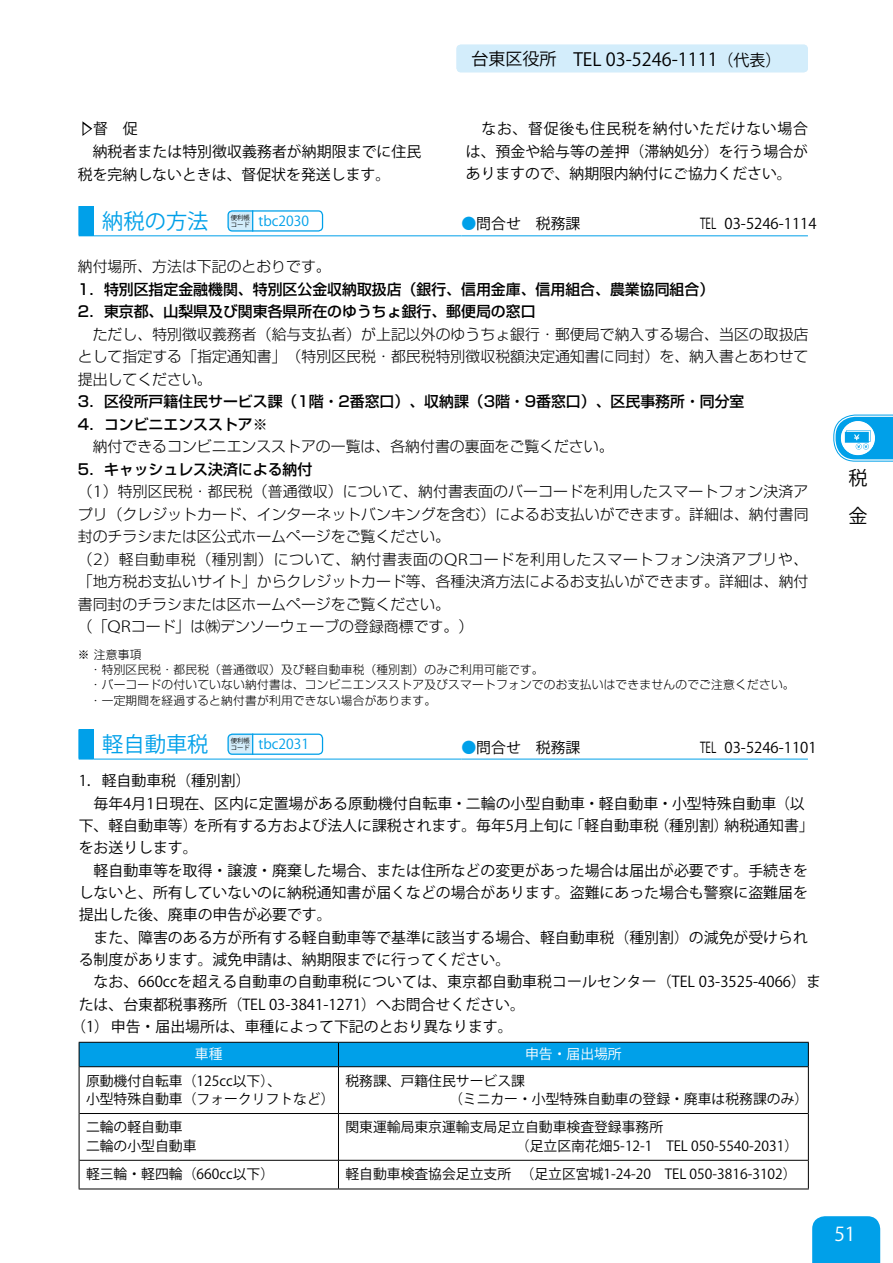
<style>
.page{position:relative;width:893px;height:1263px;background:#fff}
.page>*{position:absolute;margin:0;border:0;box-sizing:border-box;transform-origin:0 0}
.t1{font:21.3px "UD Shin Go Pr 6 N Medium 83 pv RKSJ H";color:#00a0e9}
.t2{font:19.2px "Futura Std Book 83 pv RKSJ H";color:#fff}
.t3{font:19.2px/38.2px "UD Shin Go Pr 6 N Regular 83 pv RKSJ H";color:#000}
.t4{font:500 18.9px "Koz Go Pro";color:#000;scale:1.1 1}
.t5{font:18px "UD Shin Go Pr 6 N Medium 83 pv RKSJ H";color:#000}
.t6{font:15.9px "UD Shin Go Pr 6 N Medium 83 pv RKSJ H";color:#000}
.t7{font:14.85px/22.4px "UD Shin Go Pr 6 N Light 83 pv RKSJ H";color:#000}
.t8{font:300 14.85px/22.5px "Shin Go Pro";color:#000;text-align:justify}
.t9{font:500 14.85px/22.5px "Shin Go Pro";color:#000}
.t10{font:14.85px "UD Shin Go Pr 6 N Medium 83 pv RKSJ H";color:#000}
.t11{font:14.85px "UD Shin Go Pr 6 N Medium 83 pv RKSJ H";color:#000;scale:.7 1}
.t12{font:13.8px/18.1px "UD Shin Go Pr 6 N Light 83 pv RKSJ H";color:#000}
.t13{font:13.8px "UD Shin Go Pr 6 N De Bold 83 pv RKSJ H";color:#00a0e9}
.t14{font:13.8px "UD Shin Go Pr 6 N Regular 83 pv RKSJ H";color:#fff}
.t15{font:300 11.7px/15.3px "Shin Go Pro";letter-spacing:.02em;color:#000}
.t16{font:6.45px "UD Shin M Go Pr 6 N De Bold 83 pv RKSJ H";color:#000}
.s1{font-size:16.95px}
.s2{font-family:"UD Shin Go Pr 6 N Light 83 pv RKSJ H";font-size:10.5px;color:#fff}
.s3{font-family:"UD Shin M Go Pr 6 N De Bold 83 pv RKSJ H";font-size:6.45px;color:#000}
.s4{color:#00a0e9}
.s5{font-weight:500}
.s6{font-family:"Koz Go Pro";font-size:15.15px}
</style>
<div class="page">
<hr style="left:79px;top:1067px;width:1px;height:46px;background:#000">
<hr style="left:808px;top:1067px;width:1px;height:46px;background:#000">
<hr style="left:79px;top:1113px;width:1px;height:47px;background:#000">
<hr style="left:808px;top:1113px;width:1px;height:47px;background:#000">
<div style="left:79px;top:1042px;width:730px;height:25px;background:#00a0e9"></div>
<hr style="left:80px;top:1066px;width:258px;height:1px;background:#000">
<hr style="left:338px;top:1066px;width:470px;height:1px;background:#000">
<hr style="left:338px;top:1067px;width:1px;height:46px;background:#000">
<hr style="left:80px;top:1113px;width:258px;height:1px;background:#000">
<hr style="left:338px;top:1113px;width:470px;height:1px;background:#000">
<hr style="left:338px;top:1114px;width:1px;height:46px;background:#000">
<svg style="left:338px;top:1161px;width:1px;height:27px"></svg>
<svg style="left:79px;top:1160px;width:1px;height:28px"></svg>
<svg style="left:808px;top:1160px;width:1px;height:28px"></svg>
<hr style="left:79px;top:1188px;width:259px;height:1px;background:#000">
<hr style="left:338px;top:1188px;width:471px;height:1px;background:#000">
<hr style="left:80px;top:1160px;width:258px;height:1px;background:#000">
<hr style="left:338px;top:1160px;width:470px;height:1px;background:#000">
<svg style="left:79px;top:206px;width:15px;height:30px"></svg>
<hr style="left:94px;top:235px;width:367px;height:1px;background:#00a0e9">
<hr style="left:461px;top:235px;width:347px;height:1px;background:#00a0e9">
<div style="left:79px;top:729px;width:15px;height:30px;background:#00a0e9"></div>
<svg style="left:79px;top:759px;width:15px;height:1px"></svg>
<hr style="left:94px;top:759px;width:367px;height:1px;background:#00a0e9">
<hr style="left:461px;top:759px;width:347px;height:1px;background:#00a0e9">
<svg style="left:833px;top:414px;width:59px;height:48px"></svg>
<div style="left:812px;top:1216px;width:68px;height:47px;background:#00a0e9"></div>
<div style="left:457px;top:45px;width:351px;height:27px;background:#d3edfb;border-radius:4px"></div>
<svg style="left:82px;top:121px;width:11px;height:15px"></svg>
<div style="left:227px;top:733px;width:96px;height:22px;border:1px solid #00a0e9;border-radius:4px"></div>
<svg style="left:228px;top:733px;width:25px;height:22px"></svg>
<div style="left:227px;top:210px;width:96px;height:22px;border:1px solid #00a0e9;border-radius:4px"></div>
<svg style="left:228px;top:210px;width:25px;height:22px"></svg>
<p class="t5" style="left:471px;top:49px;width:248px"><span class="s1">台東区役所</span> TEL 03-5246-1111</p>
<p class="t4" style="left:606px;top:47px;width:23px">03</p>
<p class="t6" style="left:718px;top:51px;width:65px">（代表）</p>
<p class="t10" style="left:81px;top:120px;width:58px"><span class="s2">▶</span>督　促</p>
<p class="t7" style="left:78px;top:141px;width:345px">　納税者または特別徴収義務者が納期限までに住民税を完納しないときは、督促状を発送します。</p>
<p class="t7" style="left:466px;top:118px;width:344px;text-align:justify">　なお、督促後も住民税を納付いただけない場合は、預金や給与等の差押（滞納処分）を行う場合がありますので、納期限内納付にご協力ください。</p>
<h1 class="t1" style="left:102px;top:209px;width:108px">納税の方法</h1>
<p class="t13" style="left:231px;top:213px;width:80px"><span class="s3">コード</span> tbc2030</p>
<p class="t10" style="left:461px;top:215px;width:121px"><span class="s4">●</span>問合せ　税務課</p>
<p class="t10" style="left:724px;top:215px;width:94px">03-5246-1114</p>
<p class="t16" style="left:231px;top:214px;width:21px">便利帳</p>
<p class="t11" style="left:700px;top:215px;width:25px">TEL</p>
<p class="t8" style="left:78px;top:253px;width:254px">納付場所、方法は下記のとおりです。</p>
<p class="t9" style="left:78px;top:276px;width:638px">1．特別区指定金融機関、特別区公金収納取扱店（銀行、信用金庫、信用組合、農業協同組合）<br>2．東京都、山梨県及び関東各県所在のゆうちょ銀行、郵便局の窓口</p>
<p class="t8" style="left:78px;top:321px;width:732px">　ただし、特別徴収義務者（給与支払者）が上記以外のゆうちょ銀行・郵便局で納入する場合、当区の取扱店として指定する「指定通知書」（特別区民税・都民税特別徴収税額決定通知書に同封）を、納入書とあわせて提出してください。</p>
<p class="t9" style="left:78px;top:388px;width:668px">3．区役所戸籍住民サービス課（1階・2番窓口）、収納課（3階・9番窓口）、区民事務所・同分室<br>4．コンビニエンスストア※</p>
<p class="t8" style="left:78px;top:433px;width:537px">　納付できるコンビニエンスストアの一覧は、各納付書の裏面をご覧ください。</p>
<p class="t8" style="left:78px;top:456px;width:732px;text-align:left"><span class="s5">5．キャッシュレス決済による納付<br></span>（<span class="s6">1</span>）特別区民税・都民税（普通徴収）について、納付書表面のバーコードを利用したスマートフォン決済アプリ（クレジットカード、インターネットバンキングを含む）によるお支払いができます。詳細は、納付書同封のチラシまたは区公式ホームページをご覧ください。<br>（<span class="s6">2</span>）軽自動車税（種別割）について、納付書表面の<span class="s6">QR</span>コードを利用したスマートフォン決済アプリや、「地方税お支払いサイト」からクレジットカード等、各種決済方法によるお支払いができます。詳細は、納付書同封のチラシまたは区ホームページをご覧ください。<br>（「<span class="s6">QR</span>コード」は㈱デンソーウェーブの登録商標です。）</p>
<p class="t15" style="left:78px;top:645px;width:718px">※ 注意事項<br>　・特別区民税・都民税（普通徴収）及び軽自動車税（種別割）のみご利用可能です。<br>　・バーコードの付いていない納付書は、コンビニエンスストア及びスマートフォンでのお支払いはできませんのでご注意ください。　・一定期間を経過すると納付書が利用できない場合があります。</p>
<h1 class="t1" style="left:102px;top:732px;width:108px">軽自動車税</h1>
<p class="t10" style="left:461px;top:739px;width:121px"><span class="s4">●</span>問合せ　税務課</p>
<p class="t10" style="left:724px;top:739px;width:94px">03-5246-1101</p>
<p class="t16" style="left:231px;top:737px;width:21px">便利帳</p>
<p class="t13" style="left:231px;top:737px;width:80px"><span class="s3">コード</span> tbc2031</p>
<p class="t11" style="left:700px;top:739px;width:25px">TEL</p>
<p class="t10" style="left:79px;top:773px;width:173px">1．軽自動車税（種別割）</p>
<p class="t7" style="left:79px;top:792px;width:737px;text-indent:15px">毎年4月1日現在、区内に定置場がある原動機付自転車・二輪の小型自動車・軽自動車・小型特殊自動車（以下、軽自動車等）を所有する方および法人に課税されます。毎年5月上旬に「軽自動車税（種別割）納税通知書」をお送りします。</p>
<p class="t7" style="left:79px;top:859px;width:731px;text-align:justify;text-indent:15px">軽自動車等を取得・譲渡・廃棄した場合、または住所などの変更があった場合は届出が必要です。手続きをしないと、所有していないのに納税通知書が届くなどの場合があります。盗難にあった場合も警察に盗難届を提出した後、廃車の申告が必要です。</p>
<p class="t7" style="left:79px;top:926px;width:731px;text-indent:15px">また、障害のある方が所有する軽自動車等で基準に該当する場合、軽自動車税（種別割）の減免が受けられる制度があります。減免申請は、納期限までに行ってください。</p>
<p class="t7" style="left:94px;top:971px;width:729px">なお、660ccを超える自動車の自動車税については、東京都自動車税コールセンター（TEL 03-3525-4066）ま</p>
<p class="t7" style="left:79px;top:993px;width:448px">たは、台東都税事務所（TEL 03-3841-1271）へお問合せください。</p>
<p class="t7" style="left:71px;top:1016px;width:443px">（1） 申告・届出場所は、車種によって下記のとおり異なります。</p>
<p class="t14" style="left:195px;top:1046px;width:29px">車種</p>
<p class="t14" style="left:525px;top:1046px;width:98px">申告・届出場所</p>
<p class="t12" style="left:86px;top:1072px;width:250px">原動機付自転車（125cc以下）、<br>小型特殊自動車（フォークリフトなど）</p>
<p class="t12" style="left:449px;top:1072px;width:361px;text-indent:-104px">税務課、戸籍住民サービス課<br>（ミニカー・小型特殊自動車の登録・廃車は税務課のみ）</p>
<p class="t12" style="left:86px;top:1119px;width:112px">二輪の軽自動車二輪の小型自動車</p>
<p class="t12" style="left:516px;top:1119px;width:284px;text-indent:-171px">関東運輸局東京運輸支局足立自動車検査登録事務所<br>（足立区南花畑5-12-1　TEL 050-5540-2031）</p>
<p class="t12" style="left:86px;top:1165px;width:190px">軽三輪・軽四輪（660cc以下）</p>
<p class="t12" style="left:345px;top:1165px;width:453px">軽自動車検査協会足立支所 （足立区宮城1-24-20　TEL 050-3816-3102）</p>
<p class="t3" style="left:848px;top:459px;width:21px">税金</p>
<p class="t2" style="left:834px;top:1223px;width:23px">51</p>
</div>
